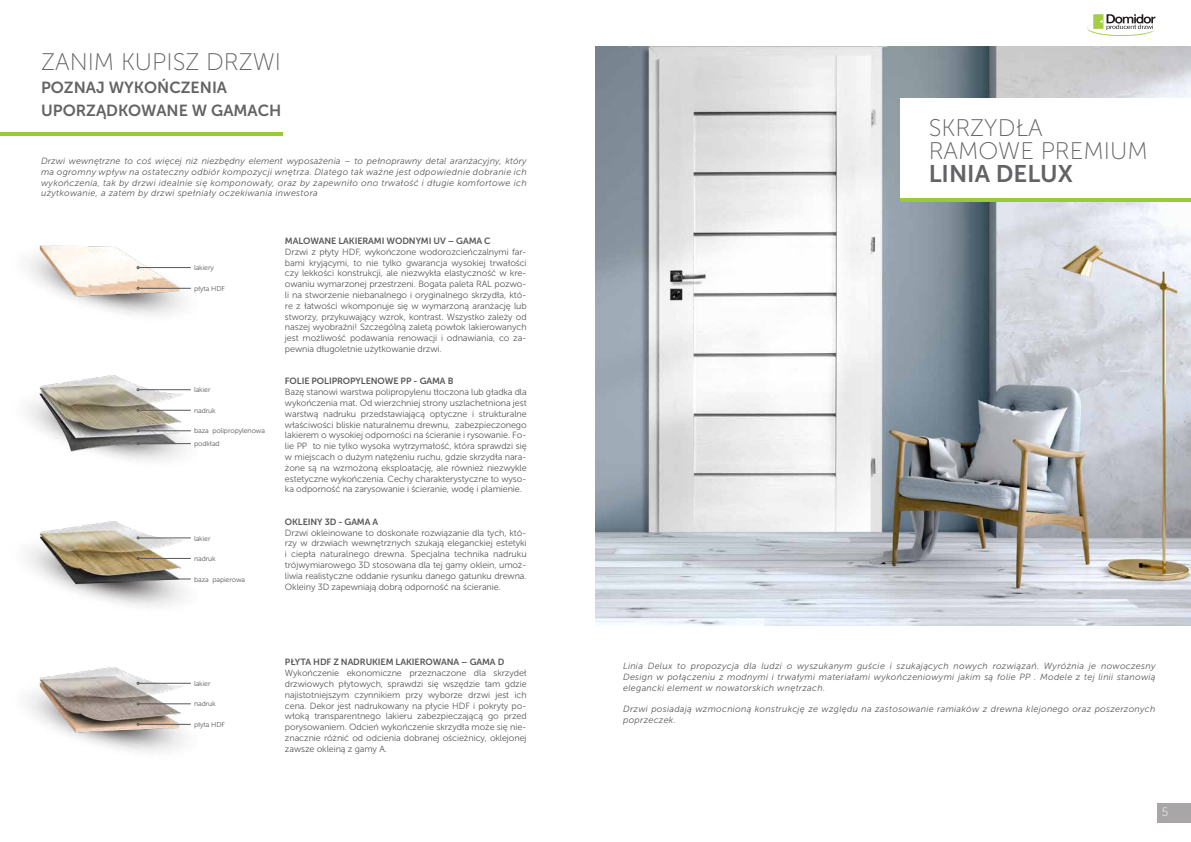
<style>
.page{position:relative;width:1191px;height:842px;background:#fff}
.page>*{position:absolute;margin:0;border:0;box-sizing:border-box;transform-origin:0 0}
.t1{font:24px "Museo Sans 100";color:#636366}
.t2{font:24px "Museo Sans 700";color:#636366}
.t3{font:16px "Museo Sans 700";color:#636366}
.t4{font:12px "Museo Sans 100";color:#fff}
.t5{font:9px/10.8px "Museo Sans 300";letter-spacing:-.01em;color:#57585a;text-align:justify}
.t6{font:italic 9px/10.8px "Museo Sans 300";letter-spacing:.03em;color:#57585a;text-align:justify}
.t7{font:9px "Museo Sans 700";letter-spacing:-.01em;color:#57585a}
.t8{font:7px "Museo Sans 300";letter-spacing:-.01em;color:#57585a}
</style>
<div class="page">
<div style="left:1157px;top:803px;width:34px;height:19px;background:#a8a6a6"></div>
<img style="left:595px;top:47px;width:596px;height:579px">
<div style="left:900px;top:98px;width:291px;height:103px;background:#fff"></div>
<hr style="left:900px;top:198px;width:291px;height:3px;background:#99ca3b">
<hr style="left:0;top:132px;width:282px;height:4px;background:#99ca3b">
<img style="left:35px;top:521px;width:156px;height:86px">
<img style="left:35px;top:375px;width:156px;height:87px">
<img style="left:35px;top:245px;width:156px;height:71px">
<img style="left:35px;top:667px;width:156px;height:86px">
<hr style="left:139px;top:430px;width:52px;height:1px;background:#57585a">
<hr style="left:139px;top:579px;width:52px;height:1px;background:#57585a">
<hr style="left:139px;top:724px;width:52px;height:1px;background:#57585a">
<hr style="left:139px;top:443px;width:52px;height:1px;background:#57585a">
<hr style="left:139px;top:410px;width:52px;height:1px;background:#57585a">
<hr style="left:139px;top:558px;width:52px;height:1px;background:#57585a">
<hr style="left:139px;top:703px;width:52px;height:1px;background:#57585a">
<hr style="left:139px;top:267px;width:52px;height:1px;background:#57585a">
<hr style="left:139px;top:288px;width:52px;height:1px;background:#57585a">
<hr style="left:139px;top:389px;width:52px;height:1px;background:#57585a">
<hr style="left:139px;top:538px;width:52px;height:1px;background:#57585a">
<hr style="left:139px;top:683px;width:52px;height:1px;background:#57585a">
<svg style="left:1087px;top:14px;width:68px;height:22px"></svg>
<p class="t1" style="left:41px;top:49px;width:241px">ZANIM KUPISZ DRZWI</p>
<p class="t3" style="left:41px;top:79px;width:187px">POZNAJ WYKOŃCZENIA</p>
<p class="t3" style="left:41px;top:102px;width:242px">UPORZĄDKOWANE W GAMACH</p>
<p class="t6" style="left:41px;top:156px;width:487px">Drzwi wewnętrzne to coś więcej niż niezbędny element wyposażenia – to pełnoprawny detal aranżacyjny, który ma ogromny wpływ na ostateczny odbiór kompozycji wnętrza. Dlatego tak ważne jest odpowiednie dobranie ich wykończenia, tak by drzwi idealnie się komponowały, oraz by zapewniło ono trwałość i długie komfortowe ich użytkowanie, a zatem by drzwi spełniały oczekiwania inwestora</p>
<p class="t8" style="left:194px;top:264px;width:21px">lakiery</p>
<p class="t8" style="left:194px;top:285px;width:33px">płyta HDF</p>
<p class="t8" style="left:194px;top:386px;width:18px">lakier</p>
<p class="t8" style="left:194px;top:407px;width:23px">nadruk</p>
<p class="t8" style="left:194px;top:427px;width:73px">baza polipropylenowa</p>
<p class="t8" style="left:194px;top:440px;width:27px">podkład</p>
<p class="t8" style="left:194px;top:534px;width:18px">lakier</p>
<p class="t8" style="left:194px;top:555px;width:23px">nadruk</p>
<p class="t8" style="left:194px;top:575px;width:53px">baza papierowa</p>
<p class="t7" style="left:285px;top:236px;width:207px">MALOWANE LAKIERAMI WODNYMI UV – GAMA C</p>
<p class="t5" style="left:285px;top:246px;width:243px">Drzwi z płyty HDF, wykończone wodorozcieńczalnymi far&shy;bami kryjącymi, to nie tylko gwarancja wysokiej trwałości czy lekkości konstrukcji, ale niezwykła elastyczność w kre&shy;owaniu wymarzonej przestrzeni. Bogata paleta RAL pozwo&shy;li na stworzenie niebanalnego i oryginalnego skrzydła, któ&shy;re z łatwości wkomponuje się w wymarzoną aranżację lub stworzy, przykuwający wzrok, kontrast. Wszystko zależy od naszej wyobraźni! Szczególną zaletą powłok lakierowanych jest możliwość podawania renowacji i odnawiania, co za&shy;pewnia długoletnie użytkowanie drzwi.</p>
<p class="t7" style="left:285px;top:376px;width:170px">FOLIE POLIPROPYLENOWE PP - GAMA B</p>
<p class="t5" style="left:285px;top:387px;width:243px">Bazę stanowi warstwa polipropylenu tłoczona lub gładka dla wykończenia mat. Od wierzchniej strony uszlachetniona jest warstwą nadruku przedstawiającą optyczne i strukturalne właściwości bliskie naturalnemu drewnu, zabezpieczonego lakierem o wysokiej odporności na ścieranie i rysowanie. Fo&shy;lie PP to nie tylko wysoka wytrzymałość, która sprawdzi się w miejscach o dużym natężeniu ruchu, gdzie skrzydła nara&shy;żone są na wzmożoną eksploatację, ale również niezwykle estetyczne wykończenia. Cechy charakterystyczne to wyso&shy;ka odporność na zarysowanie i ścieranie, wodę i plamienie.</p>
<p class="t7" style="left:285px;top:517px;width:95px">OKLEINY 3D - GAMA A</p>
<p class="t5" style="left:285px;top:527px;width:243px">Drzwi okleinowane to doskonałe rozwiązanie dla tych, któ&shy;rzy w drzwiach wewnętrznych szukają eleganckiej estetyki i ciepła naturalnego drewna. Specjalna technika nadruku trójwymiarowego 3D stosowana dla tej gamy oklein, umoż&shy;liwia realistyczne oddanie rysunku danego gatunku drewna.<br>Okleiny 3D zapewniają dobrą odporność na ścieranie.</p>
<p class="t8" style="left:194px;top:680px;width:18px">lakier</p>
<p class="t8" style="left:194px;top:700px;width:23px">nadruk</p>
<p class="t8" style="left:194px;top:721px;width:33px">płyta HDF</p>
<p class="t7" style="left:285px;top:657px;width:221px">PŁYTA HDF Z NADRUKIEM LAKIEROWANA – GAMA D</p>
<p class="t5" style="left:285px;top:668px;width:243px">Wykończenie ekonomiczne przeznaczone dla skrzydeł drzwiowych płytowych, sprawdzi się wszędzie tam gdzie najistotniejszym czynnikiem przy wyborze drzwi jest ich cena. Dekor jest nadrukowany na płycie HDF i pokryty po&shy;włoką transparentnego lakieru zabezpieczającą go przed porysowaniem. Odcień wykończenie skrzydła może się nie&shy;znacznie różnić od odcienia dobranej ościeżnicy, oklejonej zawsze okleiną z gamy A.</p>
<p class="t1" style="left:928px;top:115px;width:116px">SKRZYDŁA</p>
<p class="t1" style="left:928px;top:138px;width:221px">RAMOWE PREMIUM</p>
<p class="t2" style="left:928px;top:160px;width:146px">LINIA DELUX</p>
<p class="t6" style="left:623px;top:661px;width:534px">Linia Delux to propozycja dla ludzi o wyszukanym guście i szukających nowych rozwiązań. Wyróżnia je nowoczesny Design w połączeniu z modnymi i trwałymi materiałami wykończeniowymi jakim są folie PP . Modele z tej linii stanowią elegancki element w nowatorskich wnętrzach.</p>
<p class="t6" style="left:623px;top:704px;width:534px">Drzwi posiadają wzmocnioną konstrukcję ze względu na zastosowanie ramiaków z drewna klejonego oraz poszerzonych poprzeczek.</p>
<h3 class="t4" style="left:1161px;top:806px;width:8px">5</h3>
</div>
